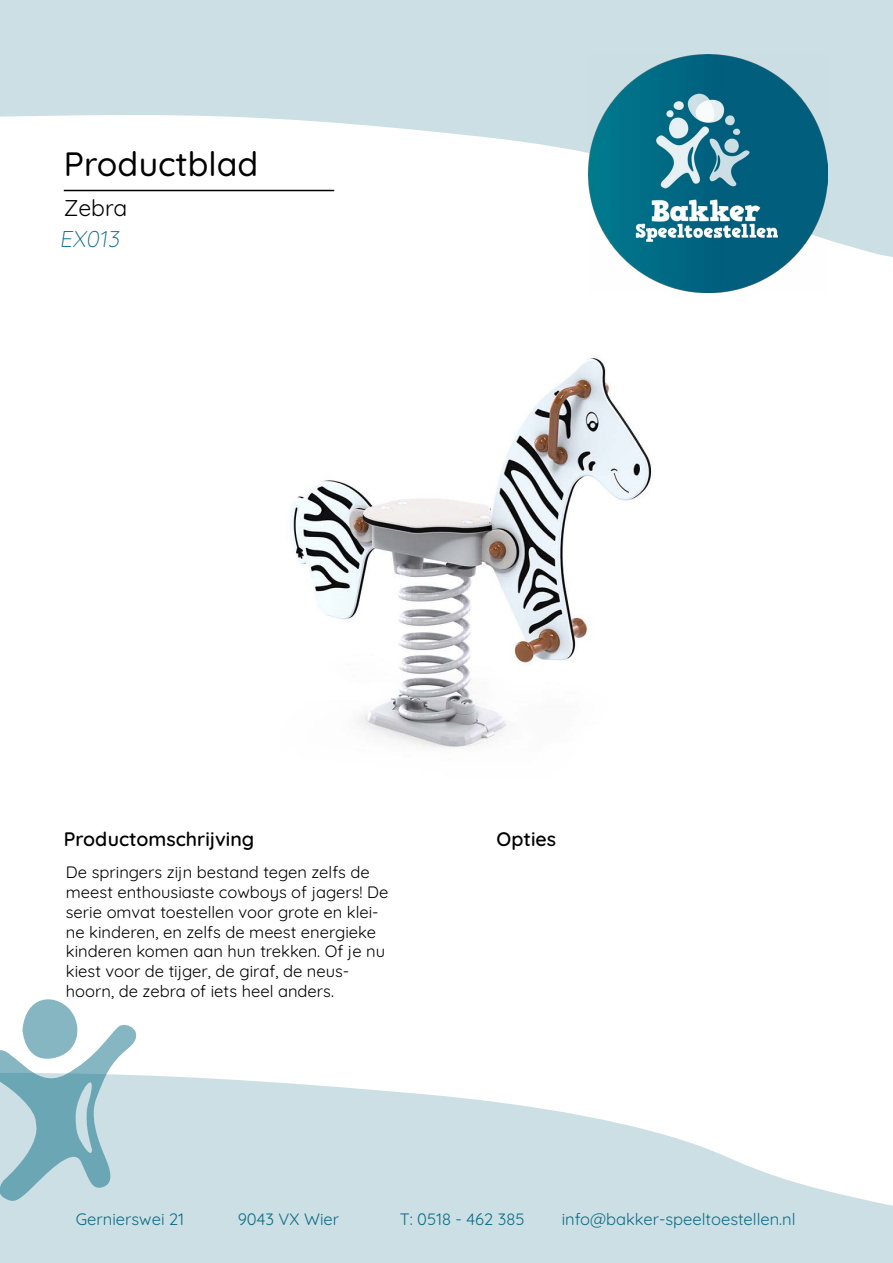
<style>
.page{position:relative;width:893px;height:1263px;background:#fff}
.page>*{position:absolute;margin:0;border:0;box-sizing:border-box;transform-origin:0 0}
.t1{font:500 33.75px "Quicksand";color:#000}
.t2{font:300 22.8px "Quicksand";color:#0b6d85}
.t3{font:22.8px "Quicksand";letter-spacing:-.005em;color:#000}
.t4{font:600 19.5px "Quicksand";color:#000}
.t5{font:16.5px/19.8px "Quicksand";color:#000}
.t6{font:16.5px "Quicksand";color:#0b6d85}
</style>
<div class="page">
<svg style="left:0;top:0;width:893px;height:257px;fill:#ccdfe5"></svg>
<img style="left:589px;top:54px;width:238px;height:238px">
<svg style="left:0;top:1075px;width:893px;height:188px;fill:#ccdfe5"></svg>
<svg style="left:0;top:999px;width:136px;height:202px"></svg>
<hr style="left:64px;top:190px;width:270px;height:1px;background:#000">
<img style="left:289px;top:357px;width:363px;height:392px">
<h1 class="t1" style="left:64px;top:138px;width:196px">Productblad</h1>
<h2 class="t3" style="left:64px;top:191px;width:65px">Zebra</h2>
<h2 class="t2" style="left:60px;top:221px;width:66px">EX013</h2>
<p class="t4" style="left:64px;top:823px;width:192px">Productomschrijving</p>
<p class="t4" style="left:497px;top:823px;width:61px">Opties</p>
<p class="t5" style="left:66px;top:861px;width:324px">De springers zijn bestand tegen zelfs de meest enthousiaste cowboys of jagers! De serie omvat toestellen voor grote en klei&shy;ne kinderen, en zelfs de meest energieke kinderen komen aan hun trekken. Of je nu kiest voor de tijger, de giraf, de neus&shy;hoorn, de zebra of iets heel anders.</p>
<p class="t6" style="left:76px;top:1207px;width:110px">Gernierswei 21</p>
<p class="t6" style="left:238px;top:1207px;width:103px">9043 VX Wier</p>
<p class="t6" style="left:400px;top:1207px;width:126px">T: 0518 - 462 385</p>
<p class="t6" style="left:562px;top:1207px;width:235px">info@bakker-speeltoestellen.nl</p>
</div>
